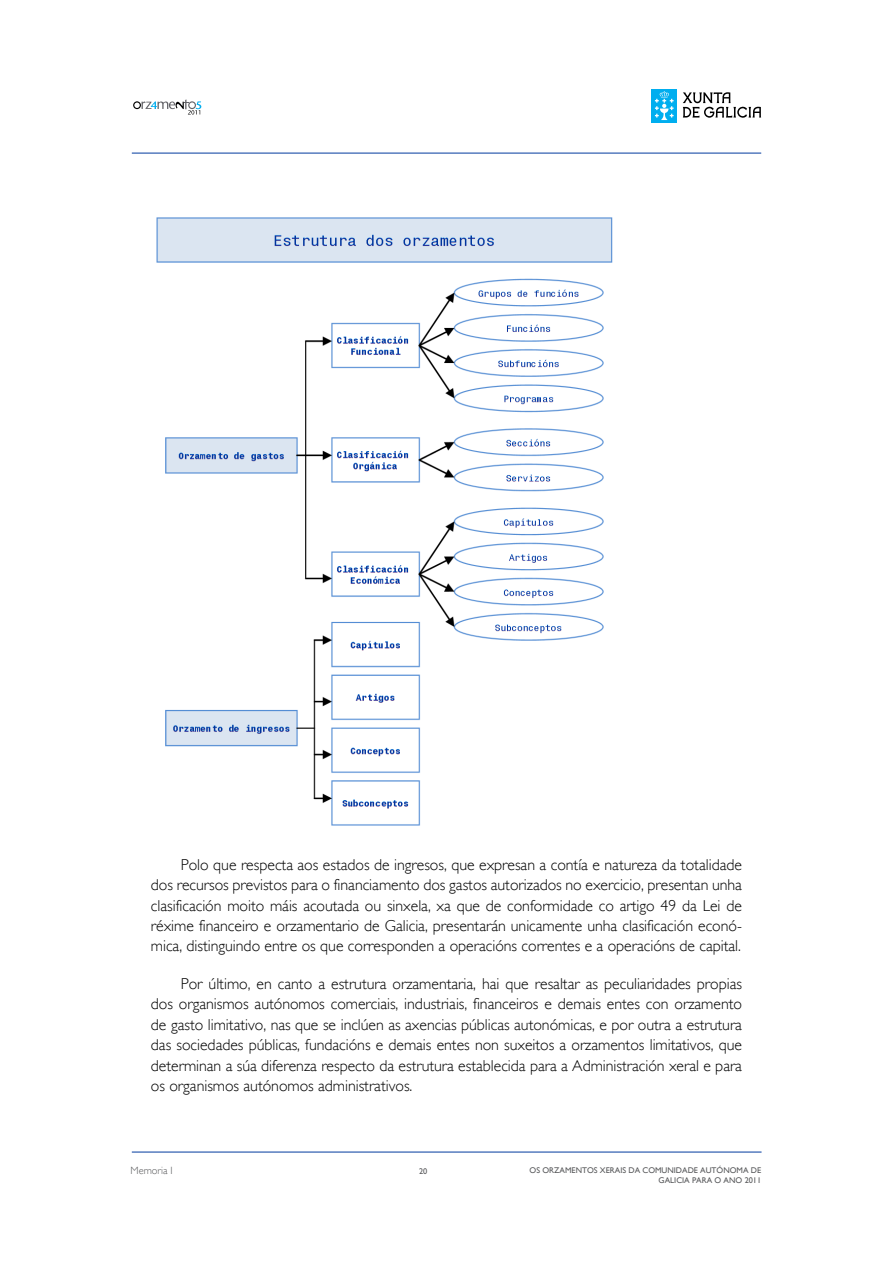
<style>
.page{position:relative;width:893px;height:1263px;background:#fff}
.page>*{position:absolute;margin:0;border:0;box-sizing:border-box;transform-origin:0 0}
.t1{font:300 15.75px/20.5px "Gill Sans";color:#000;text-align:justify}
.t2{font:300 10.5px "Gill Sans";color:#58595b}
.t3{font:8.25px/9.9px "Gill Sans";color:#58595b;text-align:right}
</style>
<div class="page">
<svg style="left:133px;top:99px;width:68px;height:16px"></svg>
<div style="left:651px;top:89px;width:26px;height:34px;background:#00aeef"></div>
<svg style="left:655px;top:91px;width:19px;height:29px"></svg>
<svg style="left:683px;top:92px;width:78px;height:26px"></svg>
<hr style="left:132px;top:153px;width:629px;height:1px;background:#003a9e">
<hr style="left:132px;top:1152px;width:629px;height:1px;background:#003a9e">
<img style="left:156px;top:217px;width:457px;height:609px">
<p class="t1" style="left:151px;top:854px;width:593px;text-indent:30px">Polo que respecta aos estados de ingresos, que expresan a contía e natureza da totalidade dos recursos previstos para o financiamento dos gastos autorizados no exercicio, presentan unha clasificación moito máis acoutada ou sinxela, xa que de conformidade co artigo 49 da Lei de réxime financeiro e orzamentario de Galicia, presentarán unicamente unha clasificación econó&shy;mica, distinguindo entre os que corresponden a operacións correntes e a operacións de capital.</p>
<p class="t1" style="left:151px;top:973px;width:593px;text-indent:30px">Por último, en canto a estrutura orzamentaria, hai que resaltar as peculiaridades propias dos organismos autónomos comerciais, industriais, financeiros e demais entes con orzamento de gasto limitativo, nas que se inclúen as axencias públicas autonómicas, e por outra a estrutura das sociedades públicas, fundacións e demais entes non suxeitos a orzamentos limitativos, que determinan a súa diferenza respecto da estrutura establecida para a Administración xeral e para os organismos autónomos administrativos.</p>
<p class="t2" style="left:131px;top:1164px;width:44px">Memoria I</p>
<p class="t3" style="left:419px;top:1167px;width:10px">20</p>
<p class="t3" style="left:530px;top:1165px;width:233px">OS ORZAMENTOS XERAIS DA COMUNIDADE AUTÓNOMA DE<br>GALICIA PARA O ANO 2011</p>
</div>
